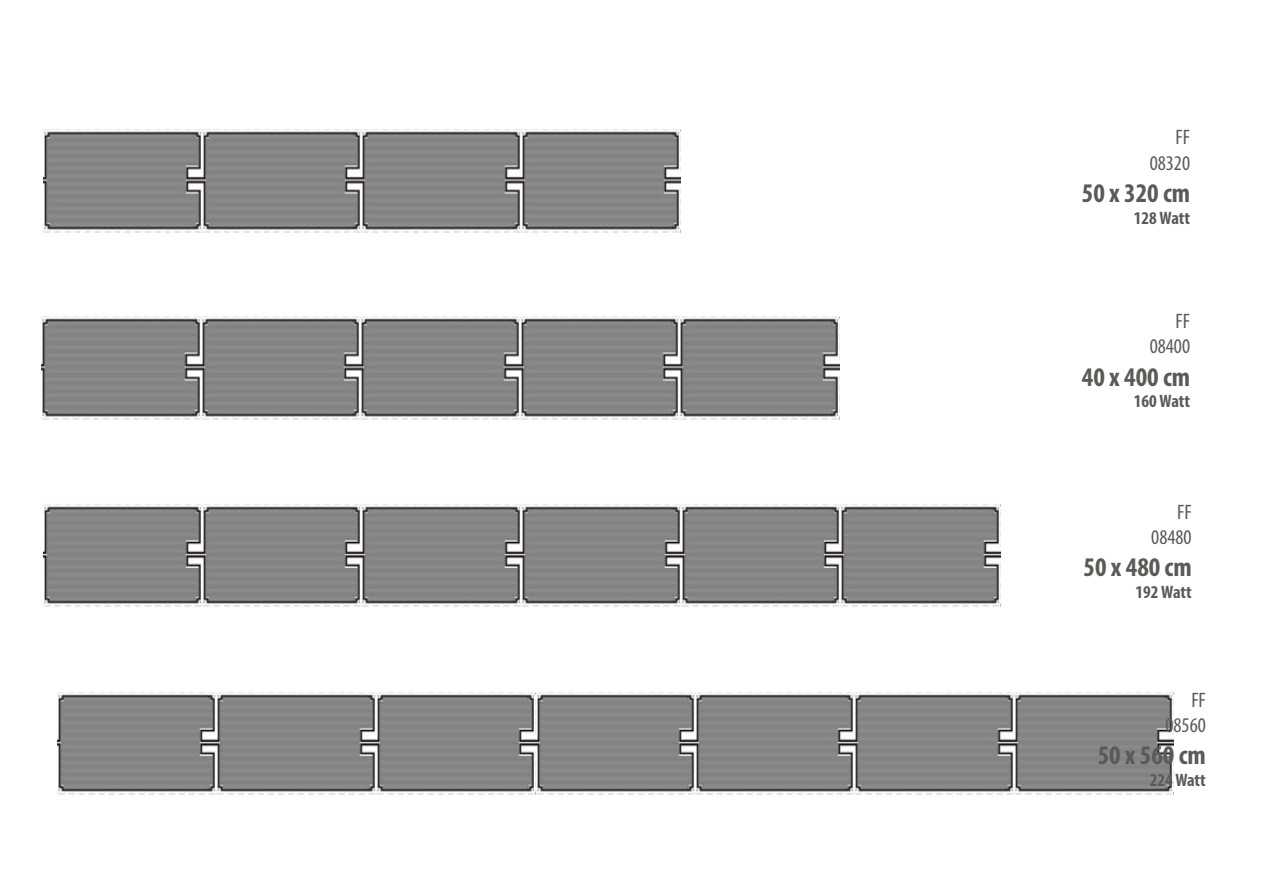
<style>
.page{position:relative;width:1263px;height:893px;background:#fff}
.page>*{position:absolute;margin:0;border:0;box-sizing:border-box;transform-origin:0 0}
.t1{font:700 condensed 27px "Myriad Pro";color:#5a5b57}
.t2{font:condensed 21px/25.2px "Myriad Pro";color:#5a5b57;text-align:right}
.t3{font:700 condensed 18px "Myriad Pro";color:#5a5b57}
</style>
<div class="page">
<img style="left:43px;top:129px;width:638px;height:103px">
<img style="left:42px;top:316px;width:797px;height:104px">
<img style="left:43px;top:504px;width:957px;height:103px">
<img style="left:57px;top:692px;width:1117px;height:103px">
<p class="t2" style="left:1150px;top:125px;width:42px">FF<br>08320</p>
<p class="t1" style="left:1082px;top:176px;width:110px">50 x 320 cm</p>
<p class="t3" style="left:1134px;top:206px;width:58px">128 Watt</p>
<p class="t2" style="left:1150px;top:308px;width:42px">FF<br>08400</p>
<p class="t1" style="left:1082px;top:360px;width:110px">40 x 400 cm</p>
<p class="t3" style="left:1134px;top:390px;width:58px">160 Watt</p>
<p class="t2" style="left:1151px;top:499px;width:42px">FF<br>08480</p>
<p class="t1" style="left:1083px;top:551px;width:110px">50 x 480 cm</p>
<p class="t3" style="left:1135px;top:581px;width:58px">192 Watt</p>
<p class="t2" style="left:1165px;top:687px;width:42px">FF<br>08560</p>
<p class="t1" style="left:1098px;top:738px;width:110px">50 x 560 cm</p>
<p class="t3" style="left:1150px;top:769px;width:58px">224 Watt</p>
</div>
